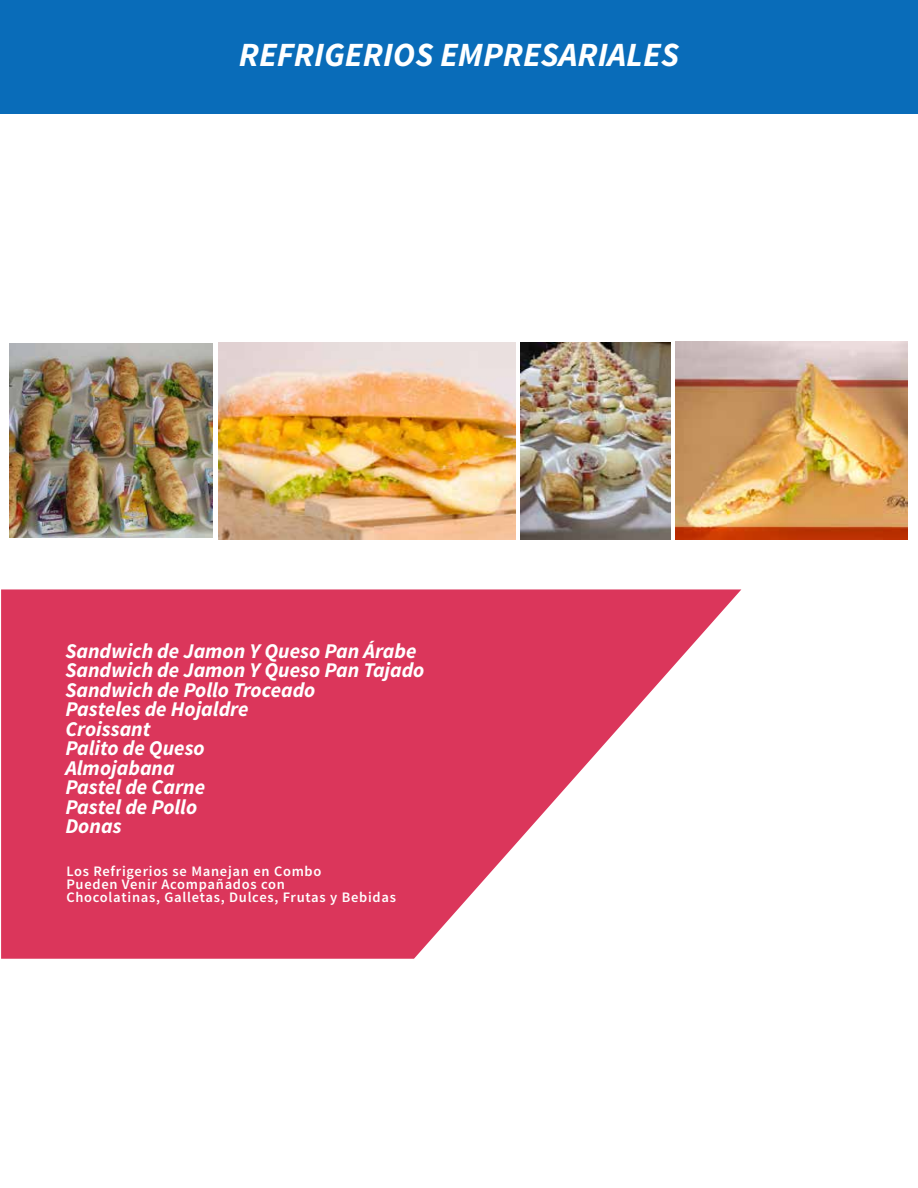
<style>
.page{position:relative;width:918px;height:1188px;background:#fff}
.page>*{position:absolute;margin:0;border:0;box-sizing:border-box;transform-origin:0 0}
.t1{font:italic 700 33.9px "Source Sans Pro";color:#fff}
.t2{font:italic 700 21px/19.5px "Source Sans Pro";color:#fff}
.t3{font:600 14.55px/13.4px "Source Sans Pro";letter-spacing:.05em;color:#fff}
</style>
<div class="page">
<div style="left:0;top:0;width:918px;height:114px;background:#096cb9"></div>
<img style="left:9px;top:343px;width:203px;height:194px">
<img style="left:520px;top:342px;width:150px;height:198px">
<img style="left:219px;top:343px;width:296px;height:196px">
<img style="left:676px;top:342px;width:231px;height:198px">
<svg style="left:1px;top:589px;width:740px;height:370px;fill:#db365b"></svg>
<h1 class="t1" style="left:239px;top:33px;width:442px">REFRIGERIOS EMPRESARIALES</h1>
<p class="t2" style="left:65px;top:641px;width:361px">Sandwich de Jamon Y Queso Pan Árabe<br>Sandwich de Jamon Y Queso Pan Tajado<br>Sandwich de Pollo Troceado<br>Pasteles de Hojaldre<br>Croissant<br>Palito de Queso<br>Almojabana<br>Pastel de Carne<br>Pastel de Pollo<br>Donas</p>
<p class="t3" style="left:66px;top:865px;width:331px">Los Refrigerios se Manejan en Combo<br>Pueden Venir Acompañados con<br>Chocolatinas, Galletas, Dulces, Frutas y Bebidas</p>
</div>
